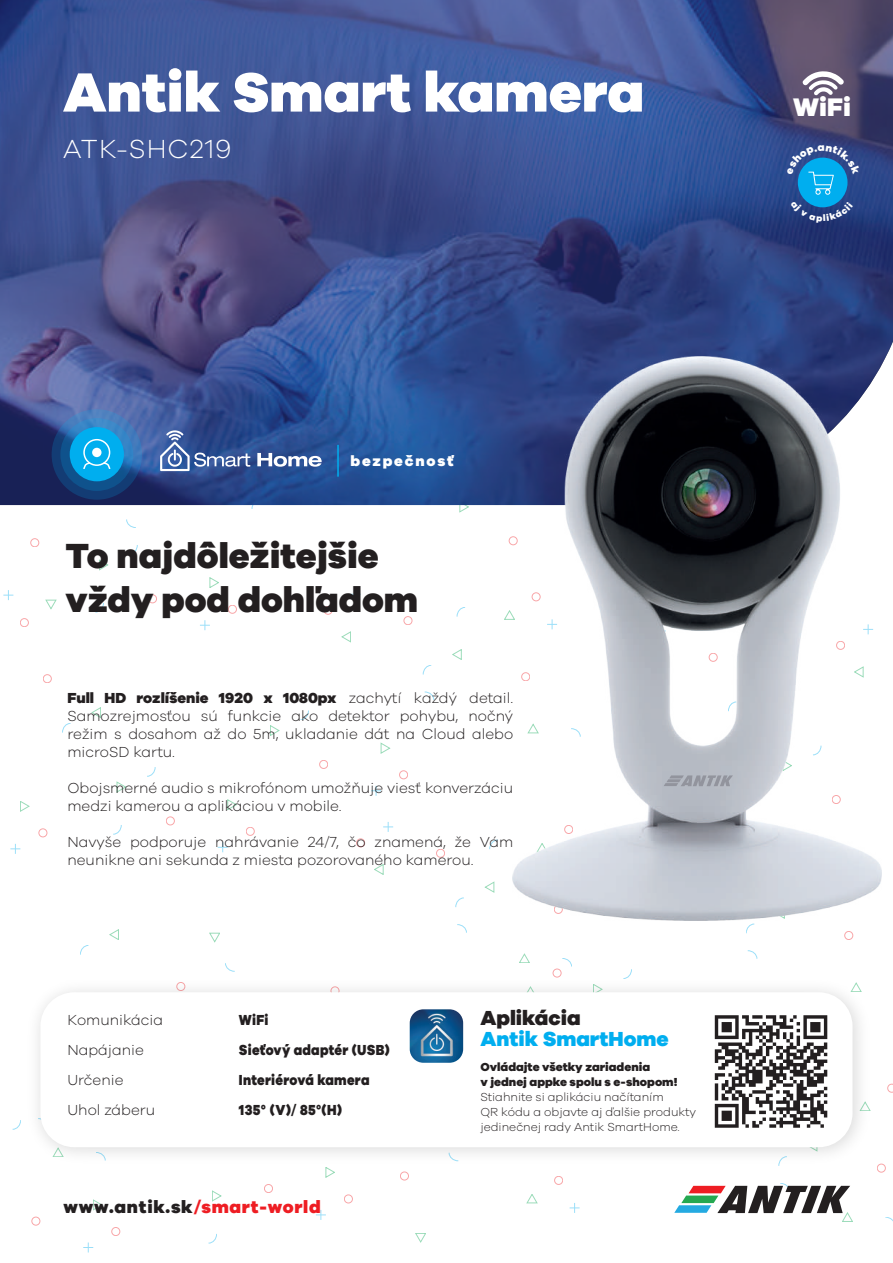
<style>
.page{position:relative;width:893px;height:1263px;background:#fff}
.page>*{position:absolute;margin:0;border:0;box-sizing:border-box;transform-origin:0 0}
.t1{font:800 57px "Galano Grotesque";color:#fff}
.t2{font:800 36px/44px "Galano Grotesque";color:#231f20}
.t3{font:300 27px "Galano Grotesque";letter-spacing:.04em;color:#fff}
.t4{font:800 26.25px "Galano Grotesque";color:#fff}
.t5{font:800 21px "Galano Grotesque";color:#00aeef}
.t6{font:800 21px "Galano Grotesque";color:#231f20}
.t7{font:800 18px "Galano Grotesque";letter-spacing:.04em;color:#231f20}
.t8{font:300 15px/18px "Galano Grotesque";color:#231f20}
.t9{font:800 15px/30px "Galano Grotesque";letter-spacing:.02em;color:#231f20;scale:.88 1}
.t10{font:800 15px "Galano Grotesque";letter-spacing:.12em;color:#fff}
.t11{font:300 12px/15px "Galano Grotesque";color:#231f20}
.t12{font:800 12px/15px "Galano Grotesque";color:#231f20}
.s1{font-weight:800}
.s2{color:#ee1d23}
</style>
<div class="page">
<svg style="left:126px;top:519px;width:10px;height:9px"></svg>
<div style="left:31px;top:538px;width:8px;height:9px;border:1px solid #ee1d23;border-radius:50%"></div>
<div style="left:20px;top:618px;width:9px;height:9px;border:1px solid #ee1d23;border-radius:50%"></div>
<svg style="left:46px;top:600px;width:10px;height:9px"></svg>
<svg style="left:3px;top:590px;width:10px;height:10px"></svg>
<svg style="left:95px;top:603px;width:9px;height:9px"></svg>
<svg style="left:129px;top:545px;width:9px;height:9px"></svg>
<div style="left:148px;top:595px;width:9px;height:8px;border:1px solid #ee1d23;border-radius:50%"></div>
<div style="left:228px;top:605px;width:9px;height:8px;border:1px solid #ee1d23;border-radius:50%"></div>
<svg style="left:99px;top:560px;width:9px;height:10px"></svg>
<svg style="left:210px;top:577px;width:9px;height:11px"></svg>
<svg style="left:200px;top:620px;width:10px;height:10px"></svg>
<div style="left:39px;top:829px;width:8px;height:8px;border:1px solid #ee1d23;border-radius:50%"></div>
<svg style="left:20px;top:801px;width:9px;height:10px"></svg>
<svg style="left:10px;top:844px;width:10px;height:10px"></svg>
<svg style="left:62px;top:723px;width:9px;height:9px"></svg>
<div style="left:43px;top:674px;width:9px;height:9px;border:1px solid #ee1d23;border-radius:50%"></div>
<svg style="left:92px;top:707px;width:9px;height:11px"></svg>
<svg style="left:113px;top:825px;width:8px;height:9px"></svg>
<svg style="left:147px;top:767px;width:8px;height:9px"></svg>
<div style="left:166px;top:817px;width:9px;height:8px;border:1px solid #ee1d23;border-radius:50%"></div>
<div style="left:246px;top:827px;width:8px;height:8px;border:1px solid #ee1d23;border-radius:50%"></div>
<svg style="left:117px;top:782px;width:9px;height:10px"></svg>
<svg style="left:228px;top:799px;width:9px;height:11px"></svg>
<svg style="left:218px;top:842px;width:10px;height:10px"></svg>
<svg style="left:80px;top:945px;width:8px;height:10px"></svg>
<svg style="left:110px;top:929px;width:9px;height:11px"></svg>
<svg style="left:562px;top:958px;width:10px;height:8px"></svg>
<svg style="left:457px;top:924px;width:10px;height:9px"></svg>
<svg style="left:519px;top:954px;width:11px;height:9px"></svg>
<svg style="left:489px;top:840px;width:9px;height:9px"></svg>
<svg style="left:456px;top:898px;width:8px;height:9px"></svg>
<div style="left:436px;top:849px;width:9px;height:8px;border:1px solid #ee1d23;border-radius:50%"></div>
<div style="left:356px;top:839px;width:9px;height:8px;border:1px solid #ee1d23;border-radius:50%"></div>
<svg style="left:485px;top:882px;width:9px;height:10px"></svg>
<svg style="left:374px;top:864px;width:9px;height:11px"></svg>
<svg style="left:383px;top:822px;width:10px;height:10px"></svg>
<svg style="left:425px;top:692px;width:9px;height:8px"></svg>
<svg style="left:504px;top:610px;width:9px;height:9px"></svg>
<svg style="left:457px;top:607px;width:8px;height:10px"></svg>
<svg style="left:423px;top:665px;width:8px;height:9px"></svg>
<div style="left:404px;top:616px;width:8px;height:9px;border:1px solid #ee1d23;border-radius:50%"></div>
<div style="left:324px;top:606px;width:8px;height:8px;border:1px solid #ee1d23;border-radius:50%"></div>
<svg style="left:452px;top:649px;width:9px;height:11px"></svg>
<svg style="left:342px;top:632px;width:9px;height:10px"></svg>
<svg style="left:351px;top:589px;width:10px;height:10px"></svg>
<svg style="left:300px;top:710px;width:9px;height:10px"></svg>
<div style="left:319px;top:760px;width:9px;height:9px;border:1px solid #ee1d23;border-radius:50%"></div>
<div style="left:399px;top:770px;width:9px;height:9px;border:1px solid #ee1d23;border-radius:50%"></div>
<svg style="left:270px;top:725px;width:9px;height:11px"></svg>
<svg style="left:381px;top:743px;width:9px;height:10px"></svg>
<div style="left:509px;top:536px;width:8px;height:9px;border:1px solid #ee1d23;border-radius:50%"></div>
<svg style="left:460px;top:505px;width:9px;height:7px"></svg>
<svg style="left:371px;top:786px;width:10px;height:10px"></svg>
<svg style="left:885px;top:1217px;width:8px;height:4px"></svg>
<div style="left:877px;top:1164px;width:8px;height:8px;border:1px solid #ee1d23;border-radius:50%"></div>
<svg style="left:887px;top:1084px;width:6px;height:8px"></svg>
<svg style="left:748px;top:950px;width:9px;height:9px"></svg>
<div style="left:844px;top:931px;width:9px;height:9px;border:1px solid #ee1d23;border-radius:50%"></div>
<svg style="left:746px;top:924px;width:8px;height:9px"></svg>
<svg style="left:13px;top:1122px;width:7px;height:7px"></svg>
<div style="left:32px;top:1217px;width:8px;height:8px;border:1px solid #ee1d23;border-radius:50%"></div>
<div style="left:112px;top:1227px;width:8px;height:9px;border:1px solid #ee1d23;border-radius:50%"></div>
<svg style="left:93px;top:1200px;width:9px;height:10px"></svg>
<svg style="left:83px;top:1242px;width:10px;height:10px"></svg>
<svg style="left:209px;top:1234px;width:8px;height:9px"></svg>
<div style="left:264px;top:1184px;width:9px;height:9px;border:1px solid #ee1d23;border-radius:50%"></div>
<div style="left:344px;top:1195px;width:9px;height:8px;border:1px solid #ee1d23;border-radius:50%"></div>
<svg style="left:212px;top:1191px;width:9px;height:10px"></svg>
<svg style="left:326px;top:1172px;width:9px;height:5px"></svg>
<svg style="left:316px;top:1210px;width:10px;height:10px"></svg>
<svg style="left:225px;top:963px;width:10px;height:8px"></svg>
<svg style="left:209px;top:933px;width:11px;height:9px"></svg>
<div style="left:554px;top:1176px;width:9px;height:8px;border:1px solid #ee1d23;border-radius:50%"></div>
<svg style="left:527px;top:1194px;width:10px;height:9px"></svg>
<svg style="left:570px;top:1203px;width:10px;height:10px"></svg>
<div style="left:400px;top:1172px;width:9px;height:8px;border:1px solid #ee1d23;border-radius:50%"></div>
<div style="left:553px;top:969px;width:8px;height:8px;border:1px solid #ee1d23;border-radius:50%"></div>
<svg style="left:415px;top:1233px;width:11px;height:9px"></svg>
<svg style="left:0;top:0;width:893px;height:505px;background:#3b4f8d"></svg>
<svg style="left:257px;top:453px;width:65px;height:14px"></svg>
<svg style="left:160px;top:424px;width:90px;height:52px;background:#4a659f"></svg>
<svg style="left:674px;top:1183px;width:179px;height:38px"></svg>
<div style="left:798px;top:158px;width:49px;height:49px;background:#00aeef;border-radius:50%"></div>
<svg style="left:52px;top:409px;width:90px;height:91px;background:#2b5a96"></svg>
<svg style="left:60px;top:418px;width:73px;height:73px;background:#2069a6"></svg>
<div style="left:70px;top:427px;width:54px;height:54px;background:#00aeef;border-radius:50%"></div>
<hr style="left:337px;top:445px;width:2px;height:32px;background:#00aeef">
<svg style="left:803px;top:71px;width:41px;height:24px"></svg>
<img style="left:20px;top:971px;width:851px;height:201px">
<div style="left:40px;top:992px;width:812px;height:155px;background:#fff;border-radius:34px"></div>
<img style="left:410px;top:1009px;width:53px;height:54px">
<svg style="left:714px;top:1015px;width:113px;height:113px"></svg>
<div style="left:83px;top:439px;width:27px;height:27px;border:2px solid #fff;border-radius:50%"></div>
<div style="left:92px;top:448px;width:10px;height:9px;background:#fff;border-radius:50%"></div>
<svg style="left:83px;top:462px;width:8px;height:7px"></svg>
<svg style="left:102px;top:462px;width:9px;height:7px"></svg>
<img style="left:513px;top:356px;width:368px;height:564px">
<img style="left:681px;top:468px;width:50px;height:50px;border-radius:25px">
<svg style="left:664px;top:775px;width:69px;height:11px"></svg>
<svg style="left:787px;top:145px;width:73px;height:50px"></svg>
<svg style="left:790px;top:201px;width:63px;height:22px"></svg>
<h1 class="t1" style="left:63px;top:56px;width:583px">Antik Smart kamera</h1>
<h3 class="t3" style="left:63px;top:132px;width:170px">ATK-SHC219</h3>
<h3 class="t4" style="left:793px;top:90px;width:59px">WiFi</h3>
<p class="t10" style="left:351px;top:451px;width:104px">bezpečnosť</p>
<h2 class="t2" style="left:66px;top:533px;width:354px">To najdôležitejšie vždy pod dohľadom</h2>
<p class="t8" style="left:67px;top:688px;width:447px;text-align:justify"><span class="s1">Full HD rozlíšenie 1920 x 1080px</span> zachytí každý detail.<br>Samozrejmosťou sú funkcie ako detektor pohybu, nočný režim s dosahom až do 5m, ukladanie dát na Cloud alebo microSD kartu.</p>
<p class="t8" style="left:67px;top:778px;width:447px">Obojsmerné audio s mikrofónom umožňuje viesť konverzáciu medzi kamerou a aplikáciou v mobile.</p>
<p class="t8" style="left:67px;top:832px;width:447px">Navyše podporuje nahrávanie 24/7, čo znamená, že Vám neunikne ani sekunda z miesta pozorovaného kamerou.</p>
<p class="t8" style="left:67px;top:1005px;width:97px;line-height:30px">Komunikácia<br>Napájanie<br>Určenie<br>Uhol záberu</p>
<p class="t9" style="left:239px;top:1005px;width:173px">WiFi<br>Sieťový adaptér (USB)<br>Interiérová kamera<br>135° (V)/ 85°(H)</p>
<h3 class="t6" style="left:480px;top:1005px;width:102px">Aplikácia</h3>
<h3 class="t5" style="left:480px;top:1026px;width:190px">Antik SmartHome</h3>
<p class="t12" style="left:480px;top:1059px;width:199px">Ovládajte všetky zariadenia<br>v jednej appke spolu s e-shopom!</p>
<p class="t11" style="left:480px;top:1089px;width:217px">Stiahnite si aplikáciu načítaním<br>QR kódu a objavte aj ďalšie produkty jedinečnej rady Antik SmartHome.</p>
<p class="t7" style="left:64px;top:1195px;width:259px">www.antik.sk<span class="s2">/smart-world</span></p>
</div>
